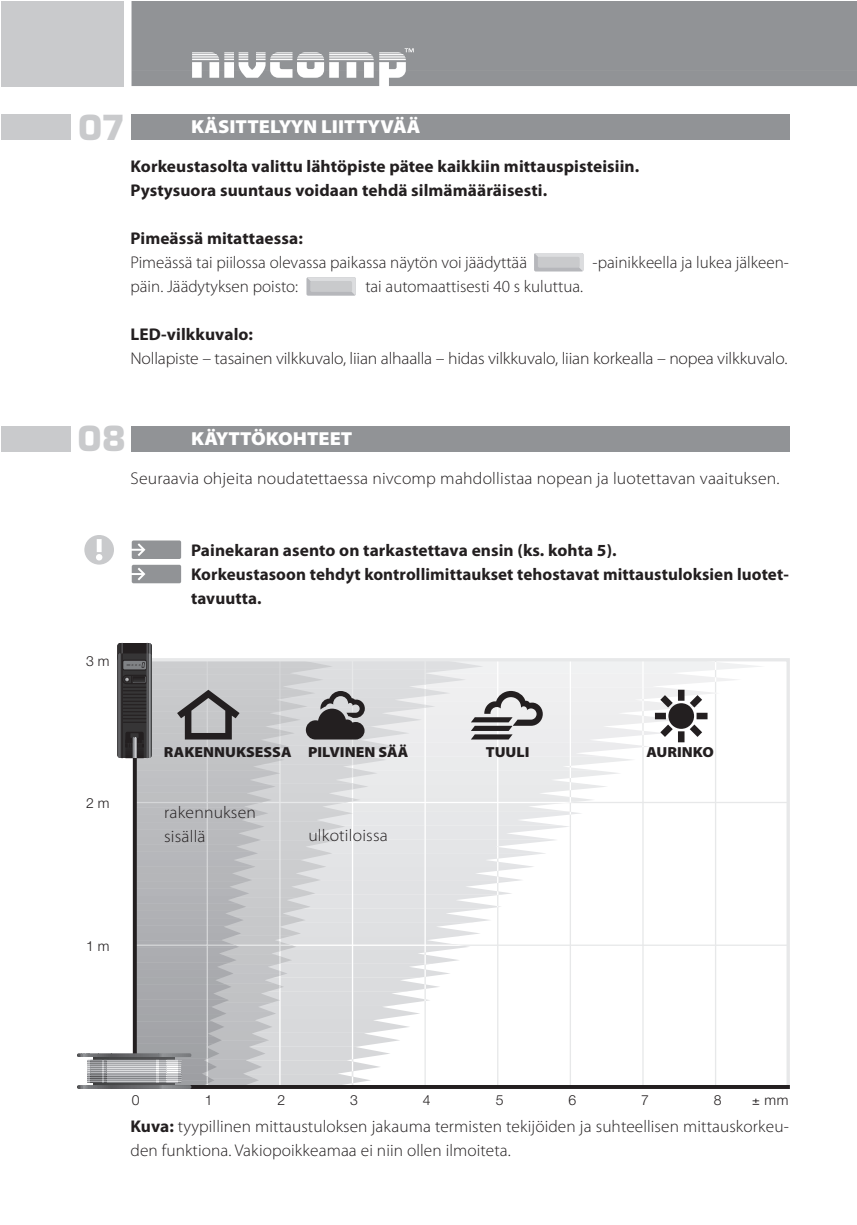
<style>
.page{position:relative;width:857px;height:1225px;background:#fff}
.page>*{position:absolute;margin:0;border:0;box-sizing:border-box;transform-origin:0 0}
.t1{font:900 37.8px "Eurostile T";letter-spacing:-.01em;color:#c9cacc}
.t2{font:900 18.8px "Myriad Pro";color:#fff;scale:1.07 1}
.t3{font:700 17px/24px "Myriad Pro";letter-spacing:.005em;color:#231f20}
.t4{font:300 17px/24px "Myriad Pro";letter-spacing:.005em;color:#231f20}
.t5{font:300 17px/24px "Myriad Pro";letter-spacing:.005em;color:#231f20;scale:1.04 1}
.t6{font:900 14.6px "Myriad Pro";color:#231f20;scale:1.07 1}
.t7{font:300 14px "Helvetica Neue";color:#231f20}
.s1{font-weight:700}
</style>
<div class="page">
<div style="left:131px;top:114px;width:658px;height:26px;background:#919396"></div>
<div style="left:1px;top:114px;width:70px;height:26px;background:#c9cacc"></div>
<svg style="left:131px;top:70px;width:725px;height:16px;background:#9c9ea1"></svg>
<div style="left:131px;top:1px;width:725px;height:69px;background:#919396"></div>
<div style="left:1px;top:1px;width:122px;height:85px;background:#c9cacc"></div>
<svg style="left:534px;top:253px;width:49px;height:18px"></svg>
<div style="left:537px;top:257px;width:42px;height:11px;background:#c9cacc;border-radius:2px"></div>
<svg style="left:306px;top:277px;width:49px;height:19px"></svg>
<div style="left:310px;top:281px;width:42px;height:11px;background:#c9cacc;border-radius:2px"></div>
<svg style="left:764px;top:754px;width:26px;height:335px"></svg>
<svg style="left:132px;top:540px;width:49px;height:19px"></svg>
<svg style="left:132px;top:565px;width:49px;height:18px"></svg>
<svg style="left:84px;top:535px;width:30px;height:29px"></svg>
<div style="left:131px;top:426px;width:658px;height:25px;background:#919396"></div>
<div style="left:1px;top:426px;width:70px;height:25px;background:#c9cacc"></div>
<svg style="left:77px;top:643px;width:687px;height:446px"></svg>
<h1 class="t1" style="left:78px;top:105px;width:49px">07</h1>
<h1 class="t1" style="left:78px;top:128px;width:49px">07</h1>
<p class="t2" style="left:191px;top:114px;width:216px">KÄSITTELYYN LIITTYVÄÄ</p>
<p class="t3" style="left:130px;top:153px;width:510px">Korkeustasolta valittu lähtöpiste pätee kaikkiin mittauspisteisiin.<br>Pystysuora suuntaus voidaan tehdä silmämääräisesti.</p>
<p class="t3" style="left:130px;top:225px;width:174px">Pimeässä mitattaessa:</p>
<p class="t4" style="left:130px;top:250px;width:398px">Pimeässä tai piilossa olevassa paikassa näytön voi jäädyttää</p>
<p class="t4" style="left:592px;top:250px;width:197px">-painikkeella ja lukea jälkeen-</p>
<p class="t4" style="left:130px;top:274px;width:169px">päin. Jäädytyksen poisto:</p>
<p class="t4" style="left:365px;top:274px;width:219px">tai automaattisesti 40 s kuluttua.</p>
<p class="t3" style="left:130px;top:321px;width:124px">LED-vilkkuvalo:</p>
<p class="t5" style="left:130px;top:346px;width:632px">Nollapiste – tasainen vilkkuvalo, liian alhaalla – hidas vilkkuvalo, liian korkealla – nopea vilkkuvalo.</p>
<h1 class="t1" style="left:77px;top:394px;width:50px">08</h1>
<h1 class="t1" style="left:77px;top:417px;width:50px">08</h1>
<p class="t2" style="left:191px;top:426px;width:152px">KÄYTTÖKOHTEET</p>
<p class="t5" style="left:130px;top:466px;width:625px">Seuraavia ohjeita noudatettaessa nivcomp mahdollistaa nopean ja luotettavan vaaituksen.</p>
<p class="t7" style="left:86px;top:650px;width:25px">2 m</p>
<p class="t7" style="left:86px;top:652px;width:25px">3 m</p>
<p class="t7" style="left:86px;top:793px;width:25px">1 m</p>
<p class="t7" style="left:86px;top:795px;width:25px">2 m</p>
<p class="t7" style="left:86px;top:937px;width:25px">1 m</p>
<p class="t3" style="left:191px;top:538px;width:599px">Painekaran asento on tarkastettava ensin (ks. kohta 5).<br>Korkeustasoon tehdyt kontrollimittaukset tehostavat mittaustuloksien luotet&shy;tavuutta.</p>
<p class="t6" style="left:164px;top:742px;width:230px">RAKENNUKSESSA PILVINEN SÄÄ</p>
<p class="t6" style="left:485px;top:742px;width:42px">TUULI</p>
<p class="t6" style="left:646px;top:742px;width:64px">AURINKO</p>
<p class="t5" style="left:164px;top:799px;width:90px">rakennuksen sisällä</p>
<p class="t5" style="left:308px;top:823px;width:78px">ulkotiloissa</p>
<p class="t7" style="left:132px;top:1091px;width:9px">0</p>
<p class="t7" style="left:205px;top:1091px;width:9px">1</p>
<p class="t7" style="left:277px;top:1091px;width:9px">2</p>
<p class="t7" style="left:350px;top:1091px;width:9px">3</p>
<p class="t7" style="left:422px;top:1091px;width:9px">4</p>
<p class="t7" style="left:495px;top:1091px;width:9px">5</p>
<p class="t7" style="left:568px;top:1091px;width:9px">6</p>
<p class="t7" style="left:640px;top:1091px;width:9px">7</p>
<p class="t7" style="left:713px;top:1091px;width:9px">8</p>
<p class="t7" style="left:764px;top:1091px;width:25px">mm</p>
<p class="t4" style="left:130px;top:1113px;width:659px"><span class="s1">Kuva:</span> tyypillinen mittaustuloksen jakauma termisten tekijöiden ja suhteellisen mittauskorkeu&shy;den funktiona. Vakiopoikkeamaa ei niin ollen ilmoiteta.</p>
</div>
